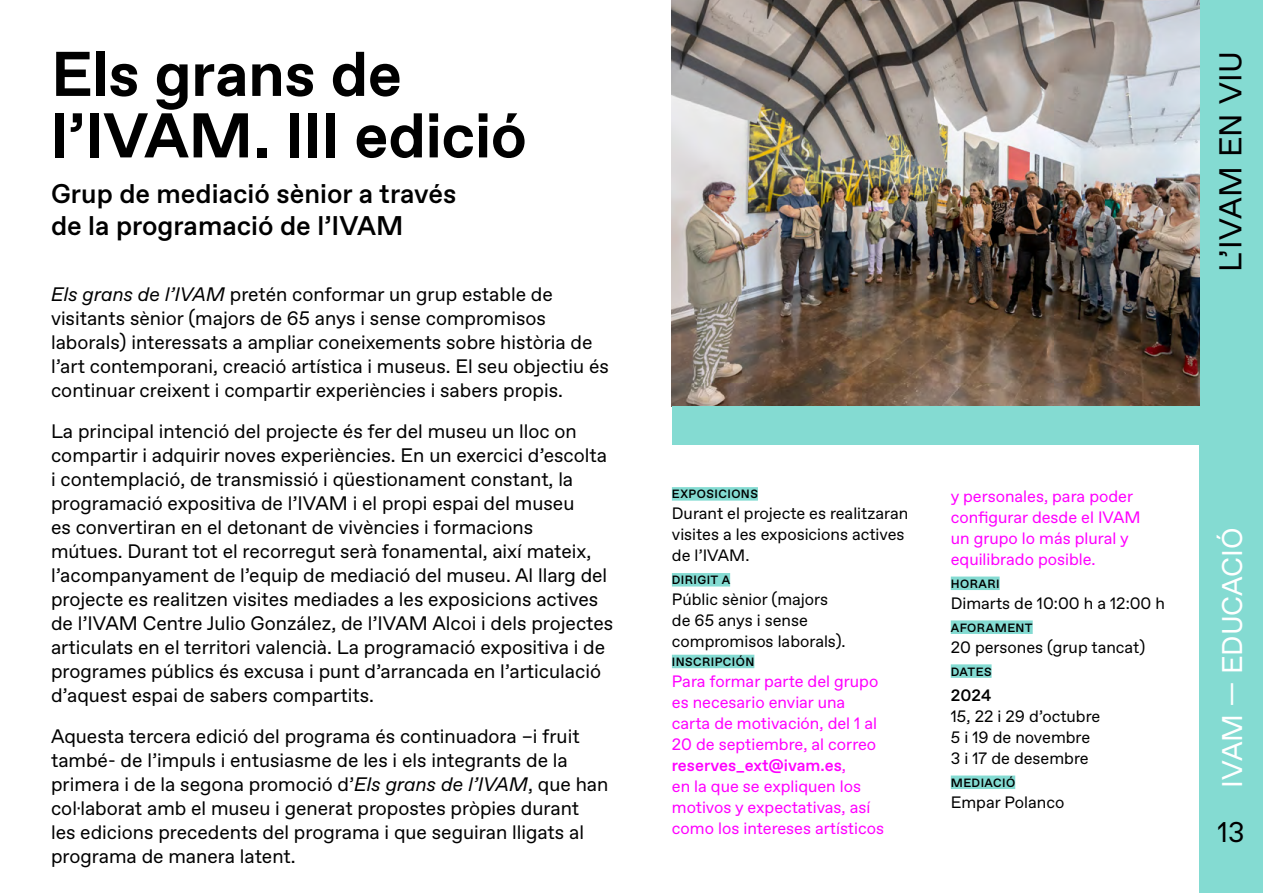
<style>
.page{position:relative;width:1263px;height:893px;background:#fff}
.page>*{position:absolute;margin:0;border:0;box-sizing:border-box;transform-origin:0 0}
.t1{font:700 63px/61.5px "IVAM Favorit Pro";letter-spacing:-.01em;color:#000}
.t2{font:31.5px "IVAM Favorit Pro";letter-spacing:.015em;color:#000}
.t3{font:28.5px "IVAM Favorit Pro";color:#fff}
.t4{font:28.5px "IVAM Favorit Pro";color:#000}
.t5{font:500 27px/32.4px "IVAM Favorit Pro";color:#000}
.t6{font:19.5px/24px "IVAM Favorit Pro";color:#000}
.t7{font:16.5px/21px "IVAM Favorit Pro";color:#f0f}
.t8{font:16.5px/21px "IVAM Favorit Pro";color:#000}
.t9{font:500 16.5px "IVAM Favorit Pro";color:#000}
.t10{font:500 12px "IVAM Favorit Pro";letter-spacing:.035em;color:#000}
.s1{font-style:italic}
.s2{font-weight:500}
</style>
<div class="page">
<div style="left:1199px;top:0;width:64px;height:893px;background:#84dbd2"></div>
<img style="left:672px;top:0;width:527px;height:406px">
<div style="left:672px;top:406px;width:527px;height:39px;background:#84dbd2"></div>
<div style="left:672px;top:487px;width:86px;height:14px;background:#84dbd2"></div>
<div style="left:672px;top:573px;width:58px;height:13px;background:#84dbd2"></div>
<div style="left:672px;top:655px;width:82px;height:13px;background:#84dbd2"></div>
<div style="left:951px;top:577px;width:49px;height:13px;background:#84dbd2"></div>
<div style="left:951px;top:620px;width:82px;height:14px;background:#84dbd2"></div>
<div style="left:951px;top:664px;width:40px;height:14px;background:#84dbd2"></div>
<div style="left:951px;top:775px;width:64px;height:14px;background:#84dbd2"></div>
<h1 class="t1" style="left:51px;top:45px;width:477px">Els grans de l’IVAM. III edició</h1>
<h3 class="t5" style="left:51px;top:178px;width:407px">Grup de mediació sènior a través de la programació de l’IVAM</h3>
<p class="t6" style="left:51px;top:283px;width:559px"><span class="s1">Els grans de l’IVAM</span> pretén conformar un grup estable de visitants sènior (majors de 65 anys i sense compromisos laborals) interessats a ampliar coneixements sobre història de l’art contemporani, creació artística i museus. El seu objectiu és continuar creixent i compartir experiències i sabers propis.</p>
<p class="t6" style="left:51px;top:420px;width:564px">La principal intenció del projecte és fer del museu un lloc on compartir i adquirir noves experiències. En un exercici d’escolta i contemplació, de transmissió i qüestionament constant, la programació expositiva de l’IVAM i el propi espai del museu<br>es convertiran en el detonant de vivències i formacions<br>mútues. Durant tot el recorregut serà fonamental, així mateix, l’acompanyament de l’equip de mediació del museu. Al llarg del projecte es realitzen visites mediades a les exposicions actives de l’IVAM Centre Julio González, de l’IVAM Alcoi i dels projectes articulats en el territori valencià. La programació expositiva i de programes públics és excusa i punt d’arrancada en l’articulació d’aquest espai de sabers compartits.</p>
<p class="t6" style="left:51px;top:725px;width:559px">Aquesta tercera edició del programa és continuadora –i fruit també- de l’impuls i entusiasme de les i els integrants de la primera i de la segona promoció d’<span class="s1">Els grans de l’IVAM</span>, que han col·laborat amb el museu i generat propostes pròpies durant les edicions precedents del programa i que seguiran lligats al programa de manera latent.</p>
<h2 class="t2" style="left:1212px;top:272px;width:222px;rotate:-90deg">L’IVAM EN VIU</h2>
<p class="t10" style="left:672px;top:487px;width:88px">EXPOSICIONS</p>
<p class="t8" style="left:672px;top:503px;width:238px">Durant el projecte es realitzaran visites a les exposicions actives de l’IVAM.</p>
<p class="t10" style="left:672px;top:573px;width:60px">DIRIGIT A</p>
<p class="t8" style="left:672px;top:589px;width:175px">Públic sènior (majors de 65 anys i sense compromisos laborals).</p>
<p class="t10" style="left:672px;top:655px;width:84px">INSCRIPCIÓN</p>
<p class="t7" style="left:672px;top:671px;width:214px">Para formar parte del grupo es necesario enviar una carta de motivación, del 1 al<br>20 de septiembre, al correo <span class="s2">reserves_ext@ivam.es</span>,<br>en la que se expliquen los motivos y expectativas, así como los intereses artísticos</p>
<p class="t7" style="left:951px;top:486px;width:191px">y personales, para poder configurar desde el IVAM un grupo lo más plural y equilibrado posible.</p>
<p class="t10" style="left:951px;top:576px;width:50px">HORARI</p>
<p class="t8" style="left:951px;top:593px;width:216px">Dimarts de 10:00 h a 12:00 h</p>
<p class="t10" style="left:951px;top:620px;width:83px">AFORAMENT</p>
<p class="t8" style="left:951px;top:637px;width:196px">20 persones (grup tancat)</p>
<p class="t10" style="left:951px;top:664px;width:42px">DATES</p>
<p class="t9" style="left:951px;top:685px;width:42px">2024</p>
<p class="t8" style="left:951px;top:706px;width:151px">15, 22 i 29 d’octubre<br>5 i 19 de novembre<br>3 i 17 de desembre</p>
<p class="t10" style="left:951px;top:775px;width:66px">MEDIACIÓ</p>
<p class="t8" style="left:951px;top:792px;width:115px">Empar Polanco</p>
<h3 class="t3" style="left:1216px;top:788px;width:262px;rotate:-90deg">IVAM — EDUCACIÓ</h3>
<h3 class="t4" style="left:1217px;top:816px;width:29px">13</h3>
</div>
